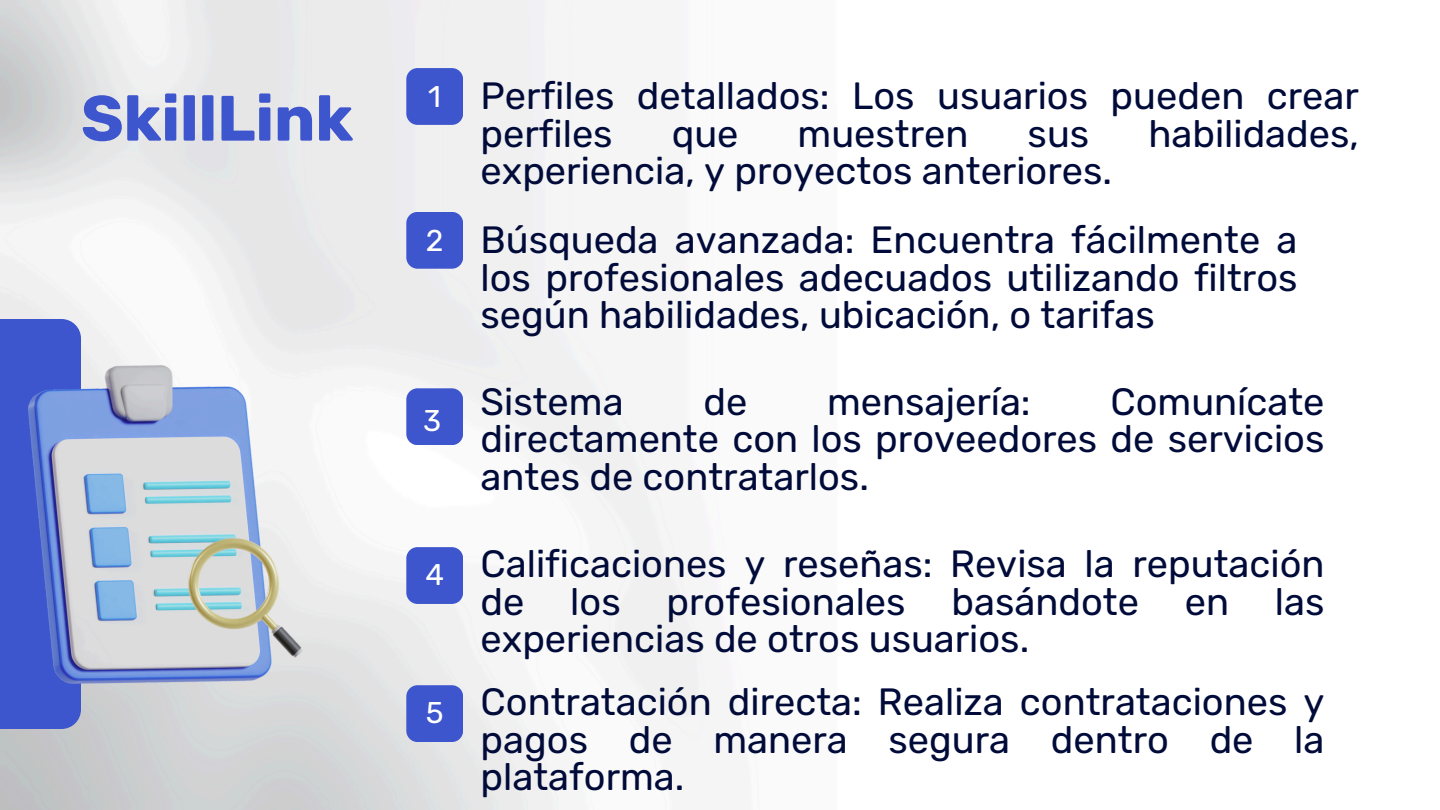
<style>
.page{position:relative;width:1440px;height:810px;background:#fff}
.page>*{position:absolute;margin:0;border:0;box-sizing:border-box;transform-origin:0 0}
.t1{font:700 64px "Rubik";color:#3d55cd}
.t2{font:38px/37.5px "Rubik";color:#010b39;text-align:justify}
.t3{font:30px "Rubik";color:#fff}
</style>
<div class="page">
<div style="left:406px;top:68px;width:57px;height:57px;background:#3d55cd;border-radius:11px"></div>
<div style="left:0;top:319px;width:81px;height:410px;background:#3d55cd"></div>
<div style="left:406px;top:212px;width:57px;height:57px;background:#3d55cd;border-radius:11px"></div>
<div style="left:406px;top:388px;width:57px;height:57px;background:#3d55cd;border-radius:11px"></div>
<div style="left:406px;top:547px;width:57px;height:57px;background:#3d55cd;border-radius:11px"></div>
<img style="left:28px;top:365px;width:275px;height:319px">
<div style="left:406px;top:685px;width:57px;height:57px;background:#3d55cd;border-radius:11px"></div>
<p class="t1" style="left:81px;top:81px;width:274px">SkillLink</p>
<p class="t3" style="left:428px;top:79px;width:14px">1</p>
<p class="t2" style="left:481px;top:77px;width:880px">Perfiles detallados: Los usuarios pueden crear perfiles</p>
<p class="t2" style="left:672px;top:115px;width:68px">que</p>
<p class="t2" style="left:798px;top:115px;width:172px">muestren</p>
<p class="t2" style="left:1028px;top:115px;width:63px">sus</p>
<p class="t2" style="left:1148px;top:115px;width:212px">habilidades,</p>
<p class="t2" style="left:481px;top:152px;width:633px">experiencia, y proyectos anteriores.</p>
<p class="t3" style="left:426px;top:223px;width:19px">2</p>
<p class="t2" style="left:481px;top:221px;width:818px">Búsqueda avanzada: Encuentra fácilmente a los profesionales adecuados utilizando filtros según habilidades, ubicación, o tarifas</p>
<p class="t3" style="left:423px;top:403px;width:20px">3</p>
<p class="t3" style="left:425px;top:557px;width:20px">4</p>
<p class="t3" style="left:426px;top:695px;width:19px">5</p>
<p class="t2" style="left:481px;top:383px;width:845px;text-indent:630px">Comunícate directamente con los proveedores de servicios antes de contratarlos.</p>
<p class="t2" style="left:481px;top:383px;width:145px">Sistema</p>
<p class="t2" style="left:703px;top:383px;width:45px">de</p>
<p class="t2" style="left:827px;top:383px;width:205px">mensajería:</p>
<p class="t2" style="left:481px;top:546px;width:845px">Calificaciones y reseñas: Revisa la reputación de los profesionales basándote en las experiencias de otros usuarios.</p>
<p class="t2" style="left:481px;top:684px;width:845px">Contratación directa: Realiza contrataciones y pagos de manera segura dentro de la plataforma.</p>
</div>
